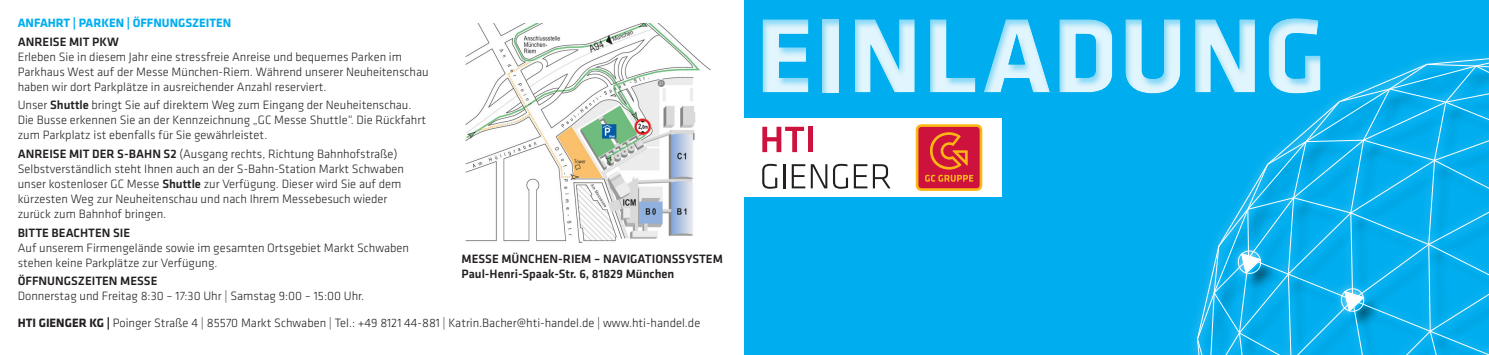
<style>
.page{position:relative;width:1489px;height:355px;background:#fff}
.page>*{position:absolute;margin:0;border:0;box-sizing:border-box;transform-origin:0 0}
.t1{font:700 109.38px "GC Klavika";letter-spacing:.01em;color:#fff}
.t2{font:300 12.5px/15px "GC Klavika";color:#231f20}
.t3{font:500 12.5px "GC Klavika";color:#231f20}
.t4{font:700 12.5px "GC Klavika";color:#00aeef}
.s1{font-weight:500}
.s2{font-weight:700}
</style>
<div class="page">
<div style="left:744px;top:0;width:744px;height:354px;background:#00aeef"></div>
<img style="left:465px;top:23px;width:246px;height:220px">
<svg style="left:1267px;top:64px;width:209px;height:95px"></svg>
<svg style="left:1473px;top:55px;width:15px;height:34px"></svg>
<svg style="left:1196px;top:159px;width:292px;height:195px"></svg>
<div style="left:746px;top:0;width:717px;height:126px;background:#00aeef"></div>
<div style="left:726px;top:118px;width:275px;height:79px;background:#fff"></div>
<svg style="left:915px;top:124px;width:67px;height:67px"></svg>
<div style="left:918px;top:127px;width:61px;height:61px;background:#cd123d;border-radius:3px"></div>
<svg style="left:925px;top:132px;width:48px;height:49px"></svg>
<svg style="left:762px;top:127px;width:42px;height:25px"></svg>
<hr style="left:808px;top:127px;width:4px;height:25px;background:#cd123d">
<svg style="left:762px;top:164px;width:15px;height:24px"></svg>
<hr style="left:783px;top:164px;width:2px;height:24px;background:#231f20">
<svg style="left:791px;top:164px;width:36px;height:24px"></svg>
<svg style="left:833px;top:164px;width:57px;height:24px"></svg>
<p class="t4" style="left:18px;top:14px;width:215px">ANFAHRT | PARKEN | ÖFFNUNGSZEITEN</p>
<p class="t3" style="left:18px;top:33px;width:103px">ANREISE MIT PKW</p>
<p class="t2" style="left:18px;top:49px;width:412px">Erleben Sie in diesem Jahr eine stressfreie Anreise und bequemes Parken im<br>Parkhaus West auf der Messe München-Riem. Während unserer Neuheitenschau haben wir dort Parkplätze in ausreichender Anzahl reserviert.</p>
<p class="t2" style="left:18px;top:97px;width:410px">Unser <span class="s1">Shuttle</span> bringt Sie auf direktem Weg zum Eingang der Neuheitenschau.<br>Die Busse erkennen Sie an der Kennzeichnung „GC Messe Shuttle“. Die Rückfahrt zum Parkplatz ist ebenfalls für Sie gewährleistet.</p>
<p class="t2" style="left:18px;top:146px;width:381px"><span class="s1">ANREISE MIT DER S-BAHN S2</span> (Ausgang rechts, Richtung Bahnhofstraße)</p>
<p class="t2" style="left:18px;top:161px;width:388px">Selbstverständlich steht Ihnen auch an der S-Bahn-Station Markt Schwaben unser kostenloser GC Messe <span class="s1">Shuttle</span> zur Verfügung. Dieser wird Sie auf dem kürzesten Weg zur Neuheitenschau und nach Ihrem Messebesuch wieder zurück zum Bahnhof bringen.</p>
<p class="t3" style="left:18px;top:224px;width:114px">BITTE BEACHTEN SIE</p>
<p class="t2" style="left:18px;top:239px;width:393px">Auf unserem Firmengelände sowie im gesamten Ortsgebiet Markt Schwaben stehen keine Parkplätze zur Verfügung.</p>
<p class="t3" style="left:18px;top:272px;width:141px">ÖFFNUNGSZEITEN MESSE</p>
<p class="t2" style="left:18px;top:288px;width:348px">Donnerstag und Freitag 8:30 – 17:30 Uhr | Samstag 9:00 – 15:00 Uhr.</p>
<p class="t3" style="left:461px;top:250px;width:263px">MESSE MÜNCHEN-RIEM – NAVIGATIONSSYSTEM</p>
<p class="t3" style="left:461px;top:265px;width:214px">Paul-Henri-Spaak-Str. 6, 81829 München</p>
<p class="t2" style="left:18px;top:315px;width:684px"><span class="s2">HTI GIENGER KG |</span> Poinger Straße 4 | 85570 Markt Schwaben | Tel.: +49 8121 44-881 | Katrin.Bacher@hti-handel.de | www.hti-handel.de</p>
<h1 class="t1" style="left:755px;top:-23px;width:573px">EINLADUNG</h1>
</div>
